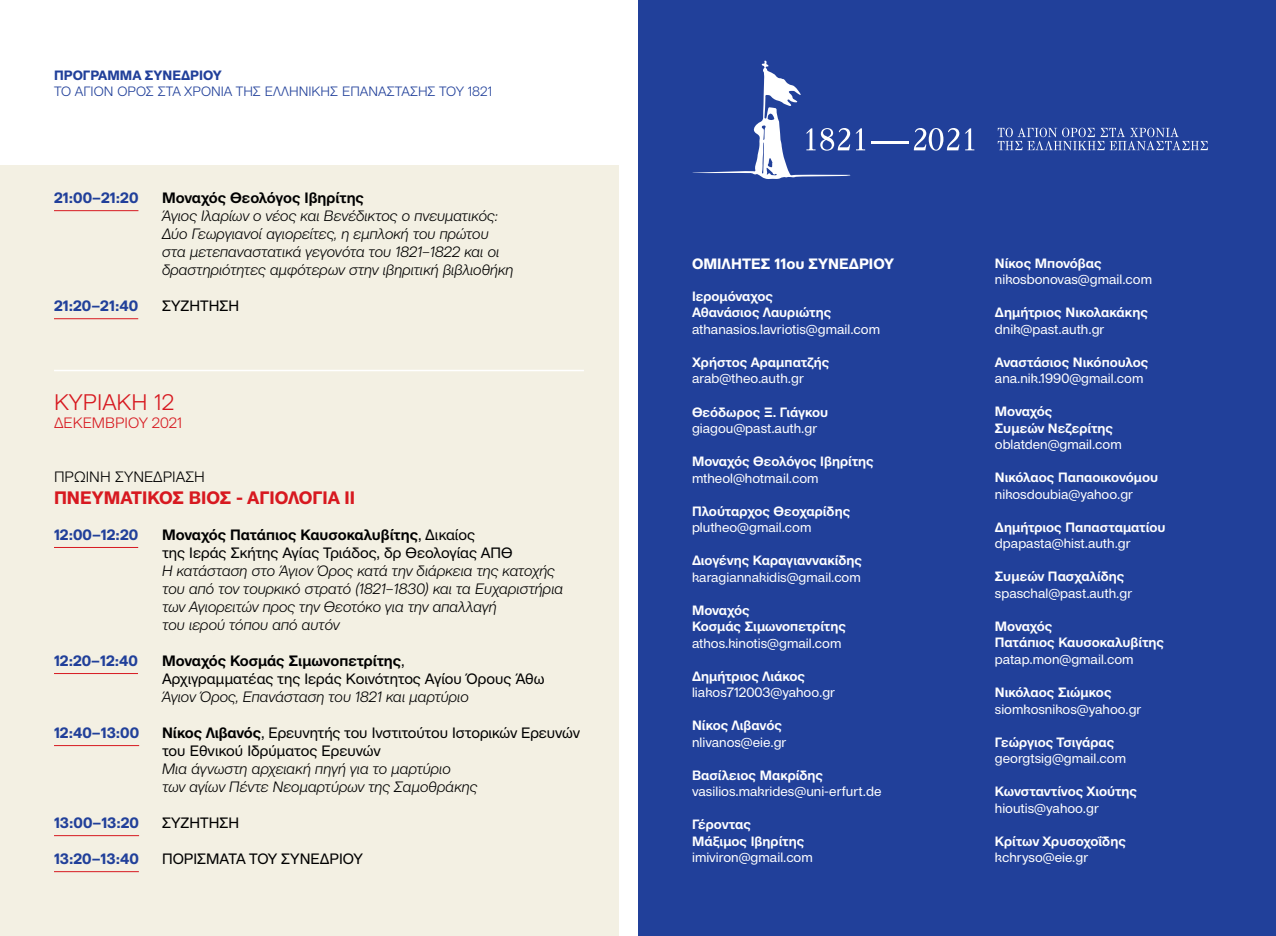
<style>
.page{position:relative;width:1276px;height:936px;background:#fff}
.page>*{position:absolute;margin:0;border:0;box-sizing:border-box;transform-origin:0 0}
.t1{font:300 22.5px "CF Mod Grotesk";color:#d71920}
.t2{font:700 18px "CF Mod Grotesk";color:#d71920}
.t3{font:italic 300 15px/18px "CF Mod Grotesk";letter-spacing:-.01em;color:#000}
.t4{font:15px/18px "CF Mod Grotesk";color:#000}
.t5{font:700 15px "CF Mod Grotesk";color:#21409a}
.t6{font:600 15px "CF Mod Grotesk";color:#000}
.t7{font:700 15px "CF Mod Grotesk";color:#fff}
.t8{font:300 15px "CF Mod Grotesk";color:#000}
.t9{font:300 15px "CF Mod Grotesk";color:#d71920}
.t10{font:13.5px "CF Mod Grotesk";color:#fff}
.t11{font:600 13.5px/16.5px "CF Mod Grotesk";color:#fff}
.t12{font:300 13.5px "CF Mod Grotesk";color:#21409a}
.t13{font:700 13.5px "CF Mod Grotesk";color:#21409a}
.s1{font-weight:600}
</style>
<div class="page">
<div style="left:0;top:166px;width:619px;height:769px;background:#f3f0e3"></div>
<div style="left:639px;top:1px;width:637px;height:934px;background:#21409a"></div>
<hr style="left:54px;top:210px;width:84px;height:1px;background:#d71920">
<hr style="left:54px;top:318px;width:84px;height:1px;background:#d71920">
<hr style="left:54px;top:547px;width:84px;height:1px;background:#d71920">
<hr style="left:54px;top:673px;width:84px;height:1px;background:#d71920">
<hr style="left:54px;top:745px;width:85px;height:1px;background:#d71920">
<hr style="left:54px;top:835px;width:85px;height:1px;background:#d71920">
<hr style="left:54px;top:871px;width:85px;height:1px;background:#d71920">
<hr style="left:54px;top:370px;width:530px;height:1px;background:#fff">
<svg style="left:871px;top:141px;width:37px;height:2px"></svg>
<svg style="left:914px;top:128px;width:60px;height:23px"></svg>
<svg style="left:997px;top:128px;width:211px;height:22px"></svg>
<svg style="left:692px;top:61px;width:173px;height:118px"></svg>
<p class="t13" style="left:54px;top:67px;width:169px">ΠΡΟΓΡΑΜΜΑ ΣΥΝΕΔΡΙΟΥ</p>
<p class="t12" style="left:54px;top:84px;width:440px">ΤΟ ΑΓΙΟΝ ΟΡΟΣ ΣΤΑ ΧΡΟΝΙΑ ΤΗΣ ΕΛΛΗΝΙΚΗΣ ΕΠΑΝΑΣΤΑΣΗΣ TOY 1821</p>
<p class="t5" style="left:54px;top:189px;width:86px">21:00–21:20</p>
<p class="t6" style="left:162px;top:189px;width:203px">Μοναχός Θεολόγος Ιβηρίτης</p>
<p class="t3" style="left:162px;top:207px;width:353px">Άγιος Ιλαρίων ο νέος και Βενέδικτος ο πνευματικός:<br>Δύο Γεωργιανοί αγιορείτες, η εμπλοκή του πρώτου στα μετεπαναστατικά γεγονότα του 1821–1822 και οι δραστηριότητες αμφότερων στην ιβηριτική βιβλιοθήκη</p>
<p class="t5" style="left:54px;top:297px;width:86px">21:20–21:40</p>
<p class="t4" style="left:162px;top:297px;width:79px">ΣΥΖΗΤΗΣΗ</p>
<h1 class="t1" style="left:54px;top:389px;width:122px">ΚΥΡΙΑΚΗ 12</h1>
<p class="t9" style="left:54px;top:414px;width:130px">ΔΕΚΕΜΒΡΙΟΥ 2021</p>
<p class="t8" style="left:54px;top:468px;width:152px">ΠΡΩΙΝΗ ΣΥΝΕΔΡΙΑΣΗ</p>
<h2 class="t2" style="left:54px;top:487px;width:302px">ΠΝΕΥΜΑΤΙΚΟΣ ΒΙΟΣ - ΑΓΙΟΛΟΓΙΑ II</h2>
<p class="t5" style="left:54px;top:526px;width:86px">12:00–12:20</p>
<p class="t4" style="left:162px;top:525px;width:352px"><span class="s1">Μοναχός Πατάπιος Καυσοκαλυβίτης</span>, Δικαίος<br>της Ιεράς Σκήτης Αγίας Τριάδος, δρ Θεολογίας ΑΠΘ</p>
<p class="t3" style="left:162px;top:561px;width:403px">Η κατάσταση στο Άγιον Όρος κατά την διάρκεια της κατοχής του από τον τουρκικό στρατό (1821–1830) και τα Ευχαριστήρια των Αγιορειτών προς την Θεοτόκο για την απαλλαγή<br>του ιερού τόπου από αυτόν</p>
<p class="t5" style="left:54px;top:652px;width:85px">12:20–12:40</p>
<p class="t4" style="left:162px;top:651px;width:384px"><span class="s1">Μοναχός Κοσμάς Σιμωνοπετρίτης</span>,<br>Αρχιγραμματέας της Ιεράς Κοινότητος Αγίου Όρους Άθω</p>
<p class="t3" style="left:162px;top:687px;width:308px">Άγιον Όρος, Επανάσταση του 1821 και μαρτύριο</p>
<p class="t5" style="left:54px;top:724px;width:87px">12:40–13:00</p>
<p class="t4" style="left:162px;top:723px;width:419px"><span class="s1">Νίκος Λιβανός</span>, Ερευνητής του Ινστιτούτου Ιστορικών Ερευνών του Εθνικού Ιδρύματος Ερευνών</p>
<p class="t3" style="left:162px;top:759px;width:317px">Μια άγνωστη αρχειακή πηγή για το μαρτύριο των αγίων Πέντε Νεομαρτύρων της Σαμοθράκης</p>
<p class="t5" style="left:54px;top:814px;width:87px">13:00–13:20</p>
<p class="t4" style="left:162px;top:813px;width:79px">ΣΥΖΗΤΗΣΗ</p>
<p class="t5" style="left:54px;top:850px;width:86px">13:20–13:40</p>
<p class="t4" style="left:162px;top:849px;width:202px">ΠΟΡΙΣΜΑΤΑ ΤΟΥ ΣΥΝΕΔΡΙΟΥ</p>
<p class="t7" style="left:692px;top:255px;width:204px">ΟΜΙΛΗΤΕΣ 11ου ΣΥΝΕΔΡΙΟΥ</p>
<p class="t11" style="left:692px;top:288px;width:141px">Ιερομόναχος<br>Αθανάσιος Λαυριώτης</p>
<p class="t10" style="left:692px;top:321px;width:189px">athanasios.lavriotis@gmail.com</p>
<p class="t11" style="left:692px;top:354px;width:139px">Χρήστος Αραμπατζής</p>
<p class="t10" style="left:692px;top:371px;width:113px">arab@theo.auth.gr</p>
<p class="t11" style="left:692px;top:403px;width:138px">Θεόδωρος Ξ. Γιάγκου</p>
<p class="t10" style="left:692px;top:420px;width:127px">giagou@past.auth.gr</p>
<p class="t11" style="left:692px;top:453px;width:183px">Μοναχός Θεολόγος Ιβηρίτης</p>
<p class="t10" style="left:692px;top:470px;width:128px">mtheol@hotmail.com</p>
<p class="t11" style="left:692px;top:502px;width:160px">Πλούταρχος Θεοχαρίδης</p>
<p class="t10" style="left:692px;top:519px;width:121px">plutheo@gmail.com</p>
<p class="t11" style="left:692px;top:552px;width:171px">Διογένης Καραγιαννακίδης</p>
<p class="t10" style="left:692px;top:569px;width:170px">karagiannakidis@gmail.com</p>
<p class="t11" style="left:692px;top:601px;width:155px">Μοναχός<br>Κοσμάς Σιμωνοπετρίτης</p>
<p class="t10" style="left:692px;top:635px;width:151px">athos.kinotis@gmail.com</p>
<p class="t11" style="left:692px;top:667px;width:115px">Δημήτριος Λιάκος</p>
<p class="t10" style="left:692px;top:684px;width:145px">liakos712003@yahoo.gr</p>
<p class="t11" style="left:692px;top:717px;width:91px">Νίκος Λιβανός</p>
<p class="t10" style="left:692px;top:734px;width:96px">nlivanos@eie.gr</p>
<p class="t11" style="left:692px;top:766px;width:133px">Βασίλειος Μακρίδης</p>
<p class="t10" style="left:692px;top:783px;width:191px">vasilios.makrides@uni-erfurt.de</p>
<p class="t11" style="left:692px;top:816px;width:114px">Γέροντας<br>Μάξιμος Ιβηρίτης</p>
<p class="t10" style="left:692px;top:849px;width:122px">imiviron@gmail.com</p>
<p class="t11" style="left:995px;top:255px;width:108px">Νίκος Μπονόβας</p>
<p class="t10" style="left:995px;top:272px;width:159px">nikosbonovas@gmail.com</p>
<p class="t11" style="left:995px;top:304px;width:154px">Δημήτριος Νικολακάκης</p>
<p class="t10" style="left:995px;top:321px;width:111px">dnik@past.auth.gr</p>
<p class="t11" style="left:995px;top:354px;width:155px">Αναστάσιος Νικόπουλος</p>
<p class="t10" style="left:995px;top:371px;width:150px">ana.nik.1990@gmail.com</p>
<p class="t11" style="left:995px;top:403px;width:120px">Μοναχός<br>Συμεών Νεζερίτης</p>
<p class="t10" style="left:995px;top:437px;width:128px">oblatden@gmail.com</p>
<p class="t11" style="left:995px;top:469px;width:165px">Νικόλαος Παπαοικονόμου</p>
<p class="t10" style="left:995px;top:486px;width:140px">nikosdoubia@yahoo.gr</p>
<p class="t11" style="left:995px;top:519px;width:172px">Δημήτριος Παπασταματίου</p>
<p class="t10" style="left:995px;top:536px;width:137px">dpapasta@hist.auth.gr</p>
<p class="t11" style="left:995px;top:568px;width:131px">Συμεών Πασχαλίδης</p>
<p class="t10" style="left:995px;top:585px;width:139px">spaschal@past.auth.gr</p>
<p class="t11" style="left:995px;top:618px;width:171px">Μοναχός<br>Πατάπιος Καυσοκαλυβίτης</p>
<p class="t10" style="left:995px;top:651px;width:140px">patap.mon@gmail.com</p>
<p class="t11" style="left:995px;top:684px;width:118px">Νικόλαος Σιώμκος</p>
<p class="t10" style="left:995px;top:701px;width:148px">siomkosnikos@yahoo.gr</p>
<p class="t11" style="left:995px;top:733px;width:121px">Γεώργιος Τσιγάρας</p>
<p class="t10" style="left:995px;top:750px;width:133px">georgtsig@gmail.com</p>
<p class="t11" style="left:995px;top:783px;width:144px">Κωνσταντίνος Χιούτης</p>
<p class="t10" style="left:995px;top:800px;width:105px">hioutis@yahoo.gr</p>
<p class="t11" style="left:995px;top:832px;width:132px">Κρίτων Χρυσοχοΐδης</p>
<p class="t10" style="left:995px;top:849px;width:95px">kchryso@eie.gr</p>
</div>
